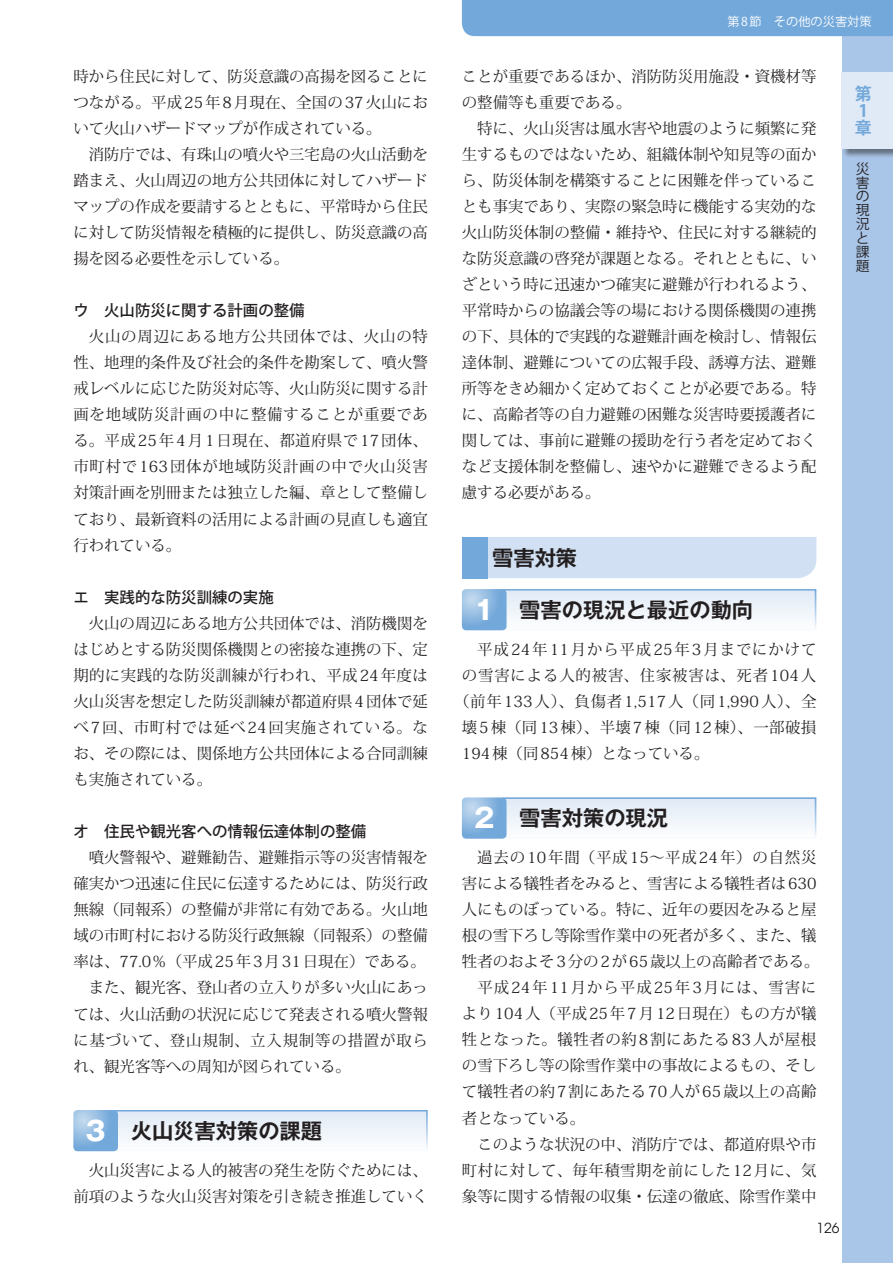
<style>
.page{position:relative;width:893px;height:1263px;background:#fff}
.page>*{position:absolute;margin:0;border:0;box-sizing:border-box;transform-origin:0 0}
.t1{font:700 21.3px "Gothic MB101 Pro De";color:#231f20}
.t2{font:700 16.95px/17px "Koz Go Pro";color:#73a8da}
.t3{font:15.45px/26.1px "Koz Min Pro";color:#231f20;text-align:justify}
.t4{font:15.45px "Koz Min Pro";letter-spacing:.055em;color:#231f20}
.t5{font:500 15.45px "Koz Go Pro";color:#231f20}
.t6{font:15.45px "Koz Min Pro";letter-spacing:.045em;color:#231f20}
.t7{font:15.45px "Koz Min Pro";letter-spacing:.13em;color:#231f20}
.t8{font:15.45px "Koz Min Pro";letter-spacing:.05em;color:#231f20}
.t9{font:15.45px "Koz Min Pro";letter-spacing:.06em;color:#231f20}
.t10{font:15.45px "Koz Min Pro";letter-spacing:.04em;color:#231f20}
.t11{font:15.45px "Koz Min Pro";letter-spacing:.03em;color:#231f20}
.t12{font:13.8px/13.8px "Koz Go Pro";color:#231f20}
.t13{font:13.8px "Avant Garde";color:#231f20}
.t14{font:12.15px "Koz Go Pro";color:#fff}
.s1{font-family:"Gothic MB101 Pro";font-size:26.55px;color:#fff}
</style>
<div class="page">
<div style="left:487px;top:537px;width:329px;height:41px;background:#d1e0f2"></div>
<div style="left:462px;top:537px;width:25px;height:41px;background:#73a8da"></div>
<div style="left:503px;top:589px;width:313px;height:41px;background:#eef4fa"></div>
<div style="left:503px;top:589px;width:313px;height:41px;border:2px solid #73a8da"></div>
<svg style="left:462px;top:589px;width:45px;height:41px;background:#8cb7e0"></svg>
<div style="left:503px;top:797px;width:313px;height:42px;background:linear-gradient(to right,#eff4fa,#eff4fa)"></div>
<div style="left:503px;top:797px;width:313px;height:42px;border:2px solid #73a8da"></div>
<svg style="left:462px;top:797px;width:45px;height:42px;background:#8db8e0"></svg>
<div style="left:114px;top:1110px;width:314px;height:41px;background:#eef4fa"></div>
<div style="left:114px;top:1110px;width:314px;height:41px;border:2px solid #73a8da"></div>
<svg style="left:73px;top:1110px;width:45px;height:41px;background:#8bb7e0"></svg>
<div style="left:842px;top:0;width:51px;height:1263px;background:#a9c5e7"></div>
<div style="left:462px;top:0;width:431px;height:36px;background:#73a8da"></div>
<div style="left:841px;top:72px;width:52px;height:86px;background:#231f20;opacity:.5"></div>
<div style="left:842px;top:72px;width:51px;height:77px;background:#e0eaf6"></div>
<p class="t3" style="left:73px;top:62px;width:356px">時から住民に対して、防災意識の高揚を図ることにつながる。平成25年8月現在、全国の37火山において火山ハザードマップが作成されている。</p>
<p class="t3" style="left:73px;top:141px;width:356px;text-indent:15px">消防庁では、有珠山の噴火や三宅島の火山活動を踏まえ、火山周辺の地方公共団体に対してハザードマップの作成を要請するとともに、平常時から住民に対して防災情報を積極的に提供し、防災意識の高揚を図る必要性を示している。</p>
<p class="t5" style="left:73px;top:301px;width:233px">ウ　火山防災に関する計画の整備</p>
<p class="t3" style="left:73px;top:323px;width:356px;text-indent:15px">火山の周辺にある地方公共団体では、火山の特性、地理的条件及び社会的条件を勘案して、噴火警戒レベルに応じた防災対応等、火山防災に関する計画を地域防災計画の中に整備することが重要である。平成25年4月1日現在、都道府県で17団体、市町村で163団体が地域防災計画の中で火山災害対策計画を別冊または独立した編、章として整備しており、最新資料の活用による計画の見直しも適宜行われている。</p>
<p class="t5" style="left:73px;top:587px;width:202px">エ　実践的な防災訓練の実施</p>
<p class="t3" style="left:73px;top:609px;width:356px;text-indent:15px">火山の周辺にある地方公共団体では、消防機関をはじめとする防災関係機関との密接な連携の下、定期的に実践的な防災訓練が行われ、平成24年度は火山災害を想定した防災訓練が都道府県4団体で延べ7回、市町村では延べ24回実施されている。なお、その際には、関係地方公共団体による合同訓練も実施されている。</p>
<p class="t5" style="left:73px;top:821px;width:294px">オ　住民や観光客への情報伝達体制の整備</p>
<p class="t3" style="left:89px;top:844px;width:341px">噴火警報や、避難勧告、避難指示等の災害情報を</p>
<p class="t3" style="left:73px;top:870px;width:356px">確実かつ迅速に住民に伝達するためには、防災行政</p>
<p class="t3" style="left:73px;top:896px;width:356px">無線（同報系）の整備が非常に有効である。火山地</p>
<p class="t3" style="left:73px;top:922px;width:356px">域の市町村における防災行政無線（同報系）の整備</p>
<p class="t3" style="left:73px;top:948px;width:354px">率は、77.0％（平成25年3月31日現在）である。</p>
<p class="t3" style="left:89px;top:974px;width:341px">また、観光客、登山者の立入りが多い火山にあっ</p>
<p class="t3" style="left:73px;top:1000px;width:356px">ては、火山活動の状況に応じて発表される噴火警報</p>
<p class="t4" style="left:73px;top:1029px;width:356px">に基づいて、登山規制、立入規制等の措置が取ら</p>
<p class="t3" style="left:73px;top:1052px;width:279px">れ、観光客等への周知が図られている。</p>
<h1 class="t1" style="left:86px;top:1113px;width:238px"><span class="s1">3</span> 火山災害対策の課題</h1>
<p class="t3" style="left:73px;top:1156px;width:356px;text-align:right">火山災害による人的被害の発生を防ぐためには、前項のような火山災害対策を引き続き推進していく</p>
<p class="t14" style="left:727px;top:14px;width:146px">第 8 節　その他の災害対策</p>
<p class="t3" style="left:462px;top:62px;width:356px">ことが重要であるほか、消防防災用施設・資機材等の整備等も重要である。</p>
<p class="t3" style="left:462px;top:114px;width:356px;text-indent:15px">特に、火山災害は風水害や地震のように頻繁に発生するものではないため、組織体制や知見等の面から、防災体制を構築することに困難を伴っていることも事実であり、実際の緊急時に機能する実効的な火山防災体制の整備・維持や、住民に対する継続的な防災意識の啓発が課題となる。それとともに、いざという時に迅速かつ確実に避難が行われるよう、平常時からの協議会等の場における関係機関の連携の下、具体的で実践的な避難計画を検討し、情報伝達体制、避難についての広報手段、誘導方法、避難所等をきめ細かく定めておくことが必要である。特に、高齢者等の自力避難の困難な災害時要援護者に関しては、事前に避難の援助を行う者を定めておくなど支援体制を整備し、速やかに避難できるよう配慮する必要がある。</p>
<p class="t2" style="left:855px;top:86px;width:18px">第<br>1章</p>
<p class="t12" style="left:856px;top:162px;width:15px">災害の現況と課題</p>
<h1 class="t1" style="left:492px;top:540px;width:87px">雪害対策</h1>
<h1 class="t1" style="left:474px;top:592px;width:281px"><span class="s1">1</span> 雪害の現況と最近の動向</h1>
<p class="t4" style="left:477px;top:638px;width:341px">平成24年11月から平成25年3月までにかけて</p>
<p class="t4" style="left:462px;top:664px;width:356px">の雪害による人的被害、住家被害は、死者104人</p>
<p class="t6" style="left:454px;top:690px;width:364px">（前年133人）、負傷者1,517人（同1,990人）、全</p>
<p class="t7" style="left:462px;top:716px;width:356px">壊5棟（同13棟）、半壊7棟（同12棟）、一部破損</p>
<p class="t3" style="left:462px;top:739px;width:249px">194棟（同854棟）となっている。</p>
<h1 class="t1" style="left:474px;top:800px;width:196px"><span class="s1">2</span> 雪害対策の現況</h1>
<p class="t8" style="left:477px;top:846px;width:341px">過去の10年間（平成15〜平成24年）の自然災</p>
<p class="t3" style="left:462px;top:870px;width:356px">害による犠牲者をみると、雪害による犠牲者は630</p>
<p class="t3" style="left:462px;top:896px;width:356px">人にものぼっている。特に、近年の要因をみると屋</p>
<p class="t3" style="left:462px;top:922px;width:356px">根の雪下ろし等除雪作業中の死者が多く、また、犠</p>
<p class="t3" style="left:462px;top:948px;width:359px">牲者のおよそ3分の2が65歳以上の高齢者である。</p>
<p class="t9" style="left:477px;top:977px;width:341px">平成24年11月から平成25年3月には、雪害に</p>
<p class="t3" style="left:462px;top:1000px;width:356px">より104人（平成25年7月12日現在）もの方が犠</p>
<p class="t10" style="left:462px;top:1029px;width:356px">牲となった。犠牲者の約8割にあたる83人が屋根</p>
<p class="t3" style="left:462px;top:1052px;width:356px">の雪下ろし等の除雪作業中の事故によるもの、そし</p>
<p class="t3" style="left:462px;top:1078px;width:356px">て犠牲者の約7割にあたる70人が65歳以上の高齢</p>
<p class="t3" style="left:462px;top:1104px;width:125px">者となっている。</p>
<p class="t3" style="left:477px;top:1130px;width:341px">このような状況の中、消防庁では、都道府県や市</p>
<p class="t11" style="left:462px;top:1159px;width:356px">町村に対して、毎年積雪期を前にした12月に、気</p>
<p class="t3" style="left:462px;top:1182px;width:356px">象等に関する情報の収集・伝達の徹底、除雪作業中</p>
<p class="t13" style="left:816px;top:1219px;width:24px">126</p>
</div>
